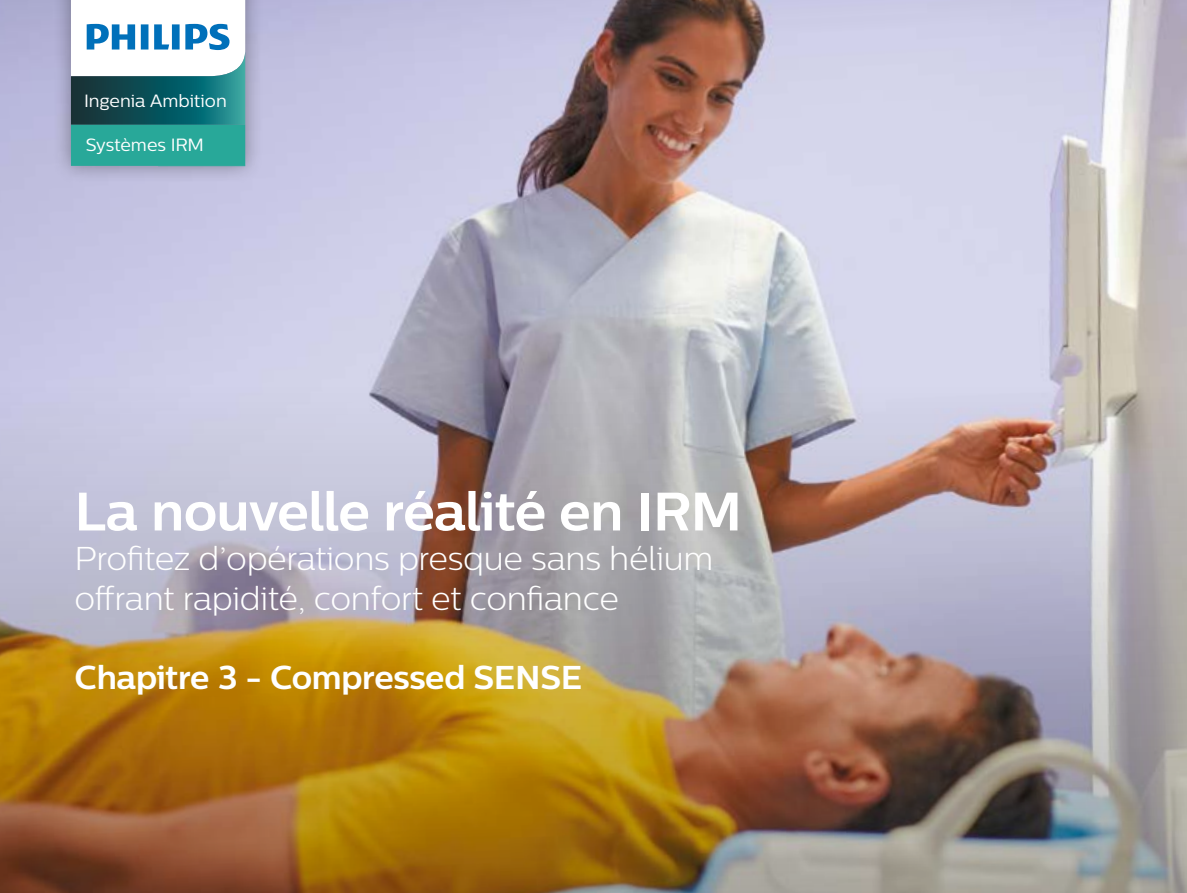
<style>
.page{position:relative;width:1187px;height:893px;background:#fff}
.page>*{position:absolute;margin:0;border:0;box-sizing:border-box;transform-origin:0 0}
.t1{font:700 54px "Centrale Sans";letter-spacing:-.01em;color:#fff}
.t2{font:300 33px/39.6px "Centrale Sans";letter-spacing:-.01em;color:#fff}
.t3{font:700 33px "Centrale Sans";letter-spacing:-.01em;color:#fff}
.t4{font:17.7px "Centrale Sans";letter-spacing:-.005em;color:#fff}
</style>
<div class="page">
<img style="left:0;top:0;width:1186px;height:310px">
<div style="left:52px;top:0;width:211px;height:185px;background:#000;opacity:.35"></div>
<svg style="left:71px;top:0;width:174px;height:166px"></svg>
<img style="left:0;top:310px;width:1186px;height:583px">
<p class="t4" style="left:84px;top:91px;width:144px">Ingenia Ambition</p>
<p class="t4" style="left:86px;top:135px;width:119px">Systèmes IRM</p>
<h1 class="t1" style="left:74px;top:479px;width:669px">La nouvelle réalité en IRM</h1>
<p class="t2" style="left:74px;top:538px;width:640px">Profitez d’opérations presque sans hélium offrant rapidité, confort et confiance</p>
<p class="t3" style="left:74px;top:657px;width:509px">Chapitre 3 - Compressed SENSE</p>
</div>
